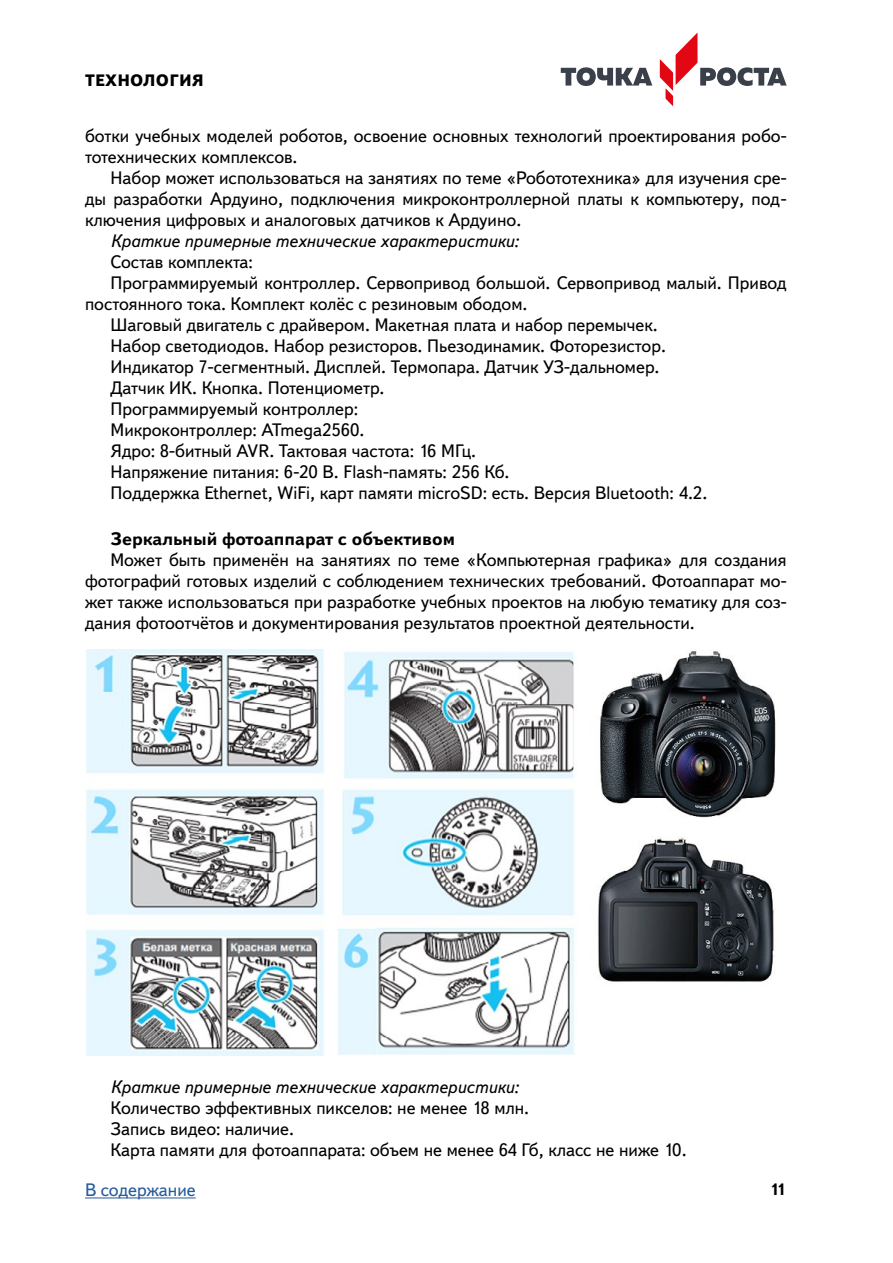
<style>
.page{position:relative;width:893px;height:1263px;background:#fff}
.page>*{position:absolute;margin:0;border:0;box-sizing:border-box;transform-origin:0 0}
.Основной{font:18px/21px "Textbook New";color:#000}
.Основной-2{font:italic 18px "Textbook New";color:#000}
.Основной_6_0{font:700 18px "Textbook New";color:#000}
.t1{font:18px "Textbook New";color:#275b9b}
.t2{font:800 16.5px "Textbook New";letter-spacing:.01em;color:#000}
.t3{font:700 16.5px "Textbook New";color:#000}
</style>
<div class="page">
<svg style="left:561px;top:67px;width:91px;height:19px"></svg>
<svg style="left:660px;top:32px;width:127px;height:74px"></svg>
<hr style="left:85px;top:1197px;width:111px;height:1px;background:#275b9b">
<img style="left:86px;top:650px;width:690px;height:405px">
<p class="t2" style="left:85px;top:70px;width:120px">ТЕХНОЛОГИЯ</p>
<p class="Основной" style="left:85px;top:125px;width:703px">ботки учебных моделей роботов, освоение основных технологий проектирования робо&shy;тотехнических комплексов.</p>
<p class="Основной" style="left:85px;top:167px;width:703px;text-align:justify;text-indent:26px">Набор может использоваться на занятиях по теме «Робототехника» для изучения сре&shy;ды разработки Ардуино, подключения микроконтроллерной платы к компьютеру, под&shy;ключения цифровых и аналоговых датчиков к Ардуино.</p>
<p class="Основной-2" style="left:111px;top:229px;width:410px">Краткие примерные технические характеристики:</p>
<p class="Основной" style="left:111px;top:251px;width:144px">Состав комплекта:</p>
<p class="Основной" style="left:85px;top:272px;width:703px;text-indent:26px">Программируемый контроллер. Сервопривод большой. Сервопривод малый. Привод постоянного тока. Комплект колёс с резиновым ободом.</p>
<p class="Основной" style="left:111px;top:314px;width:546px">Шаговый двигатель с драйвером. Макетная плата и набор перемычек.</p>
<p class="Основной" style="left:111px;top:335px;width:555px">Набор светодиодов. Набор резисторов. Пьезодинамик. Фоторезистор.</p>
<p class="Основной" style="left:111px;top:356px;width:548px">Индикатор 7-сегментный. Дисплей. Термопара. Датчик УЗ-дальномер.</p>
<p class="Основной" style="left:111px;top:377px;width:273px">Датчик ИК. Кнопка. Потенциометр.</p>
<p class="Основной" style="left:111px;top:398px;width:249px">Программируемый контроллер:</p>
<p class="Основной" style="left:111px;top:419px;width:253px">Микроконтроллер: ATmega2560.</p>
<p class="Основной" style="left:111px;top:440px;width:365px">Ядро: 8-битный AVR. Тактовая частота: 16 МГц.</p>
<p class="Основной" style="left:111px;top:461px;width:398px">Напряжение питания: 6-20 В. Flash-память: 256 Кб.</p>
<p class="Основной" style="left:111px;top:482px;width:596px">Поддержка Ethernet, WiFi, карт памяти microSD: есть. Версия Bluetooth: 4.2.</p>
<p class="Основной_6_0" style="left:111px;top:528px;width:346px">Зеркальный фотоаппарат с объективом</p>
<p class="Основной" style="left:85px;top:549px;width:703px;text-align:justify;text-indent:26px">Может быть применён на занятиях по теме «Компьютерная графика» для создания фотографий готовых изделий с соблюдением технических требований. Фотоаппарат мо&shy;жет также использоваться при разработке учебных проектов на любую тематику для соз&shy;дания фотоотчётов и документирования результатов проектной деятельности.</p>
<p class="Основной-2" style="left:111px;top:1076px;width:410px">Краткие примерные технические характеристики:</p>
<p class="Основной" style="left:111px;top:1097px;width:418px">Количество эффективных пикселов: не менее 18 млн.</p>
<p class="Основной" style="left:111px;top:1118px;width:183px">Запись видео: наличие.</p>
<p class="Основной" style="left:111px;top:1139px;width:575px">Карта памяти для фотоаппарата: объем не менее 64 Гб, класс не ниже 10.</p>
<p class="t1" style="left:85px;top:1179px;width:112px">В содержание</p>
<p class="t3" style="left:770px;top:1179px;width:18px">11</p>
</div>
